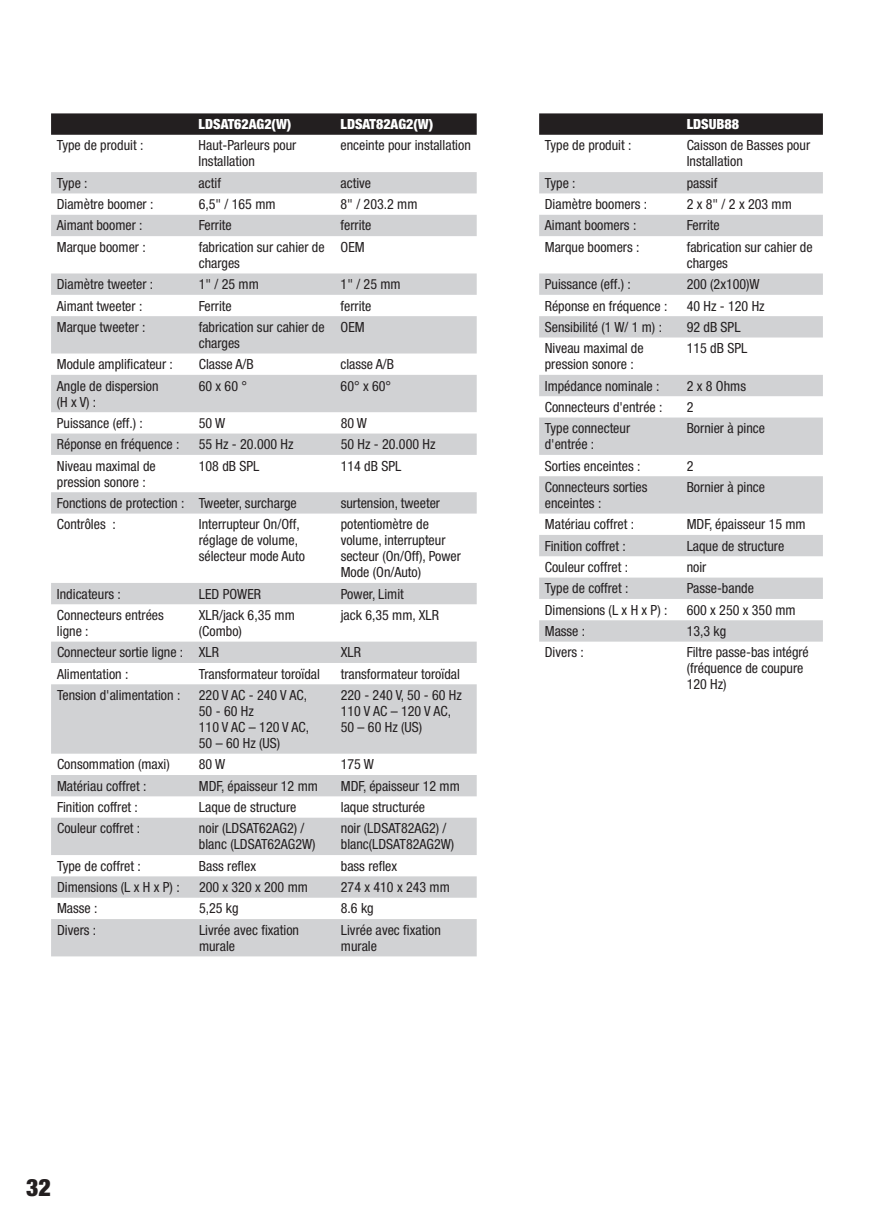
<style>
.page{position:relative;width:874px;height:1225px;background:#fff}
.page>*{position:absolute;margin:0;border:0;box-sizing:border-box;transform-origin:0 0}
.t1{font:900 condensed 24px "Helvetica Neue LT Pro";color:#231f20}
.t2{font:condensed 14px/16px "Helvetica Neue LT Pro";color:#231f20}
.t3{font:900 condensed 14px "Helvetica Neue LT Pro";color:#fff}
</style>
<div class="page">
<svg style="left:539px;top:113px;width:283px;height:22px;background:#292526"></svg>
<svg style="left:539px;top:172px;width:283px;height:469px;fill:#d1d2d4"></svg>
<svg style="left:51px;top:113px;width:425px;height:22px;background:#292526"></svg>
<svg style="left:51px;top:172px;width:425px;height:784px;fill:#d1d2d4"></svg>
<p class="t3" style="left:198px;top:116px;width:94px">LDSAT62AG2(W)</p>
<p class="t3" style="left:340px;top:116px;width:94px">LDSAT82AG2(W)</p>
<p class="t2" style="left:57px;top:137px;width:88px">Type de produit :</p>
<p class="t2" style="left:198px;top:137px;width:99px">Haut-Parleurs pour<br>Installation</p>
<p class="t2" style="left:340px;top:137px;width:132px">enceinte pour installation</p>
<p class="t2" style="left:57px;top:175px;width:32px">Type :</p>
<p class="t2" style="left:198px;top:175px;width:24px">actif</p>
<p class="t2" style="left:340px;top:175px;width:32px">active</p>
<p class="t2" style="left:57px;top:196px;width:98px">Diamètre boomer :</p>
<p class="t2" style="left:198px;top:196px;width:78px">6,5" / 165 mm</p>
<p class="t2" style="left:340px;top:196px;width:78px">8" / 203.2 mm</p>
<p class="t2" style="left:57px;top:217px;width:87px">Aimant boomer :</p>
<p class="t2" style="left:198px;top:217px;width:35px">Ferrite</p>
<p class="t2" style="left:340px;top:217px;width:32px">ferrite</p>
<p class="t2" style="left:57px;top:239px;width:90px">Marque boomer :</p>
<p class="t2" style="left:198px;top:239px;width:127px">fabrication sur cahier de charges</p>
<p class="t2" style="left:340px;top:239px;width:26px">OEM</p>
<p class="t2" style="left:57px;top:276px;width:98px">Diamètre tweeter :</p>
<p class="t2" style="left:199px;top:276px;width:62px">1" / 25 mm</p>
<p class="t2" style="left:340px;top:276px;width:62px">1" / 25 mm</p>
<p class="t2" style="left:57px;top:297px;width:87px">Aimant tweeter :</p>
<p class="t2" style="left:199px;top:297px;width:35px">Ferrite</p>
<p class="t2" style="left:340px;top:297px;width:32px">ferrite</p>
<p class="t2" style="left:57px;top:319px;width:90px">Marque tweeter :</p>
<p class="t2" style="left:199px;top:319px;width:127px">fabrication sur cahier de charges</p>
<p class="t2" style="left:340px;top:319px;width:26px">OEM</p>
<p class="t2" style="left:57px;top:356px;width:117px">Module amplificateur :</p>
<p class="t2" style="left:199px;top:356px;width:56px">Classe A/B</p>
<p class="t2" style="left:340px;top:356px;width:55px">classe A/B</p>
<p class="t2" style="left:57px;top:377px;width:103px">Angle de dispersion (H x V) :</p>
<p class="t2" style="left:199px;top:377px;width:50px">60 x 60 °</p>
<p class="t2" style="left:340px;top:377px;width:52px">60° x 60°</p>
<p class="t2" style="left:57px;top:415px;width:88px">Puissance (eff.) :</p>
<p class="t2" style="left:199px;top:415px;width:28px">50 W</p>
<p class="t2" style="left:340px;top:415px;width:28px">80 W</p>
<p class="t2" style="left:57px;top:436px;width:124px">Réponse en fréquence :</p>
<p class="t2" style="left:199px;top:436px;width:96px">55 Hz - 20.000 Hz</p>
<p class="t2" style="left:340px;top:436px;width:96px">50 Hz - 20.000 Hz</p>
<p class="t2" style="left:57px;top:457px;width:100px">Niveau maximal de pression sonore :</p>
<p class="t2" style="left:199px;top:457px;width:62px">108 dB SPL</p>
<p class="t2" style="left:340px;top:457px;width:62px">114 dB SPL</p>
<p class="t2" style="left:57px;top:495px;width:241px">Fonctions de protection : Tweeter, surcharge</p>
<p class="t2" style="left:340px;top:495px;width:101px">surtension, tweeter</p>
<p class="t2" style="left:57px;top:516px;width:60px">Contrôles :</p>
<p class="t2" style="left:199px;top:516px;width:107px">Interrupteur On/Off, réglage de volume, sélecteur mode Auto</p>
<p class="t2" style="left:340px;top:516px;width:122px">potentiomètre de volume, interrupteur secteur (On/Off), Power<br>Mode (On/Auto)</p>
<p class="t2" style="left:57px;top:585px;width:65px">Indicateurs :</p>
<p class="t2" style="left:199px;top:585px;width:64px">LED POWER</p>
<p class="t2" style="left:340px;top:585px;width:65px">Power, Limit</p>
<p class="t2" style="left:57px;top:607px;width:108px">Connecteurs entrées ligne :</p>
<p class="t2" style="left:199px;top:607px;width:97px">XLR/jack 6,35 mm (Combo)</p>
<p class="t2" style="left:340px;top:607px;width:100px">jack 6,35 mm, XLR</p>
<p class="t2" style="left:57px;top:644px;width:163px">Connecteur sortie ligne : XLR</p>
<p class="t2" style="left:340px;top:644px;width:22px">XLR</p>
<p class="t2" style="left:57px;top:665px;width:73px">Alimentation :</p>
<p class="t2" style="left:199px;top:665px;width:122px">Transformateur toroïdal</p>
<p class="t2" style="left:340px;top:665px;width:121px">transformateur toroïdal</p>
<p class="t2" style="left:57px;top:687px;width:125px">Tension d'alimentation :</p>
<p class="t2" style="left:199px;top:687px;width:112px">220 V AC - 240 V AC,<br>50 - 60 Hz<br>110 V AC – 120 V AC,<br>50 – 60 Hz (US)</p>
<p class="t2" style="left:340px;top:687px;width:123px">220 - 240 V, 50 - 60 Hz<br>110 V AC – 120 V AC,<br>50 – 60 Hz (US)</p>
<p class="t2" style="left:57px;top:756px;width:114px">Consommation (maxi)</p>
<p class="t2" style="left:199px;top:756px;width:28px">80 W</p>
<p class="t2" style="left:340px;top:756px;width:35px">175 W</p>
<p class="t2" style="left:57px;top:777px;width:91px">Matériau coffret :</p>
<p class="t2" style="left:199px;top:777px;width:120px">MDF, épaisseur 12 mm</p>
<p class="t2" style="left:340px;top:777px;width:120px">MDF, épaisseur 12 mm</p>
<p class="t2" style="left:57px;top:799px;width:82px">Finition coffret :</p>
<p class="t2" style="left:199px;top:799px;width:99px">Laque de structure</p>
<p class="t2" style="left:340px;top:799px;width:86px">laque structurée</p>
<p class="t2" style="left:57px;top:820px;width:85px">Couleur coffret :</p>
<p class="t2" style="left:199px;top:820px;width:118px">noir (LDSAT62AG2) / blanc (LDSAT62AG2W)</p>
<p class="t2" style="left:340px;top:820px;width:115px">noir (LDSAT82AG2) / blanc(LDSAT82AG2W)</p>
<p class="t2" style="left:57px;top:857px;width:85px">Type de coffret :</p>
<p class="t2" style="left:199px;top:857px;width:58px">Bass reflex</p>
<p class="t2" style="left:341px;top:857px;width:58px">bass reflex</p>
<p class="t2" style="left:57px;top:879px;width:124px">Dimensions (L x H x P) :</p>
<p class="t2" style="left:199px;top:879px;width:110px">200 x 320 x 200 mm</p>
<p class="t2" style="left:341px;top:879px;width:110px">274 x 410 x 243 mm</p>
<p class="t2" style="left:57px;top:900px;width:42px">Masse :</p>
<p class="t2" style="left:199px;top:900px;width:41px">5,25 kg</p>
<p class="t2" style="left:341px;top:900px;width:34px">8.6 kg</p>
<p class="t2" style="left:57px;top:921px;width:41px">Divers :</p>
<p class="t2" style="left:199px;top:921px;width:101px">Livrée avec fixation murale</p>
<p class="t2" style="left:341px;top:921px;width:101px">Livrée avec fixation murale</p>
<p class="t3" style="left:686px;top:116px;width:54px">LDSUB88</p>
<p class="t2" style="left:544px;top:137px;width:88px">Type de produit :</p>
<p class="t2" style="left:686px;top:137px;width:125px">Caisson de Basses pour<br>Installation</p>
<p class="t2" style="left:544px;top:175px;width:32px">Type :</p>
<p class="t2" style="left:686px;top:175px;width:32px">passif</p>
<p class="t2" style="left:544px;top:196px;width:104px">Diamètre boomers :</p>
<p class="t2" style="left:686px;top:196px;width:107px">2 x 8" / 2 x 203 mm</p>
<p class="t2" style="left:544px;top:217px;width:93px">Aimant boomers :</p>
<p class="t2" style="left:686px;top:217px;width:35px">Ferrite</p>
<p class="t2" style="left:544px;top:239px;width:96px">Marque boomers :</p>
<p class="t2" style="left:686px;top:239px;width:127px">fabrication sur cahier de charges</p>
<p class="t2" style="left:544px;top:276px;width:88px">Puissance (eff.) :</p>
<p class="t2" style="left:686px;top:276px;width:74px">200 (2x100)W</p>
<p class="t2" style="left:544px;top:297px;width:124px">Réponse en fréquence :</p>
<p class="t2" style="left:686px;top:297px;width:79px">40 Hz - 120 Hz</p>
<p class="t2" style="left:544px;top:319px;width:119px">Sensibilité (1 W/ 1 m) :</p>
<p class="t2" style="left:686px;top:319px;width:55px">92 dB SPL</p>
<p class="t2" style="left:544px;top:340px;width:100px">Niveau maximal de pression sonore :</p>
<p class="t2" style="left:686px;top:340px;width:62px">115 dB SPL</p>
<p class="t2" style="left:544px;top:377px;width:116px">Impédance nominale :</p>
<p class="t2" style="left:686px;top:377px;width:61px">2 x 8 Ohms</p>
<p class="t2" style="left:544px;top:399px;width:119px">Connecteurs d'entrée :</p>
<p class="t2" style="left:686px;top:399px;width:8px">2</p>
<p class="t2" style="left:544px;top:420px;width:87px">Type connecteur d'entrée :</p>
<p class="t2" style="left:686px;top:420px;width:80px">Bornier à pince</p>
<p class="t2" style="left:544px;top:457px;width:97px">Sorties enceintes :</p>
<p class="t2" style="left:686px;top:457px;width:8px">2</p>
<p class="t2" style="left:544px;top:479px;width:104px">Connecteurs sorties enceintes :</p>
<p class="t2" style="left:686px;top:479px;width:80px">Bornier à pince</p>
<p class="t2" style="left:544px;top:516px;width:91px">Matériau coffret :</p>
<p class="t2" style="left:686px;top:516px;width:120px">MDF, épaisseur 15 mm</p>
<p class="t2" style="left:544px;top:537px;width:82px">Finition coffret :</p>
<p class="t2" style="left:686px;top:537px;width:99px">Laque de structure</p>
<p class="t2" style="left:544px;top:559px;width:85px">Couleur coffret :</p>
<p class="t2" style="left:686px;top:559px;width:21px">noir</p>
<p class="t2" style="left:544px;top:580px;width:85px">Type de coffret :</p>
<p class="t2" style="left:686px;top:580px;width:69px">Passe-bande</p>
<p class="t2" style="left:544px;top:601px;width:124px">Dimensions (L x H x P) :</p>
<p class="t2" style="left:686px;top:601px;width:110px">600 x 250 x 350 mm</p>
<p class="t2" style="left:544px;top:623px;width:42px">Masse :</p>
<p class="t2" style="left:686px;top:623px;width:41px">13,3 kg</p>
<p class="t2" style="left:544px;top:644px;width:41px">Divers :</p>
<p class="t2" style="left:686px;top:644px;width:124px">Filtre passe-bas intégré (fréquence de coupure<br>120 Hz)</p>
<h1 class="t1" style="left:26px;top:1172px;width:26px">32</h1>
</div>
